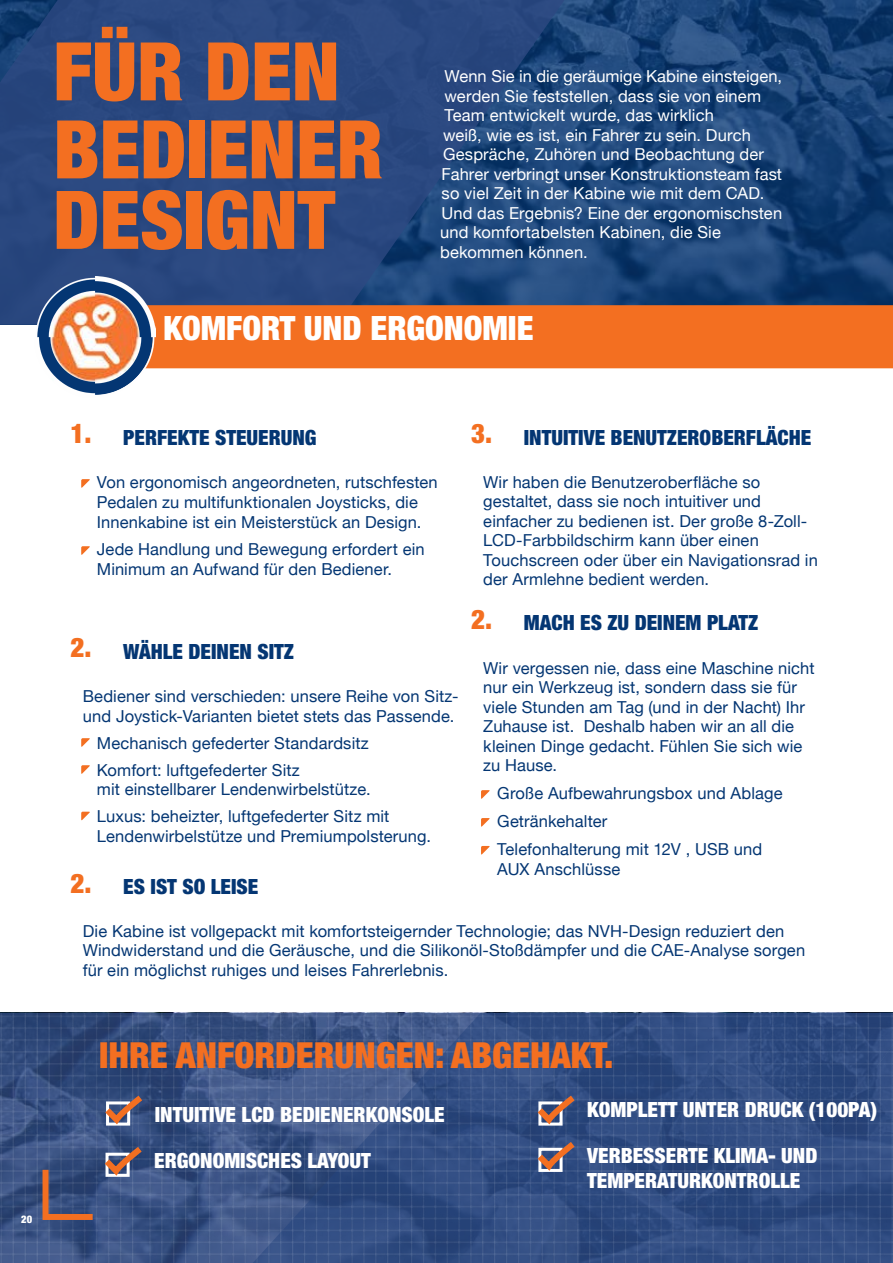
<style>
.page{position:relative;width:893px;height:1263px;background:#fff}
.page>*{position:absolute;margin:0;border:0;box-sizing:border-box;transform-origin:0 0}
.t1{font:900 condensed 81px/78px "Helvetica Neue LT Pro";color:#f36f21}
.t2{font:900 condensed 36px "Helvetica Neue LT Pro";color:#f36f21}
.t3{font:900 condensed 33.6px "Helvetica Neue LT Pro";color:#fff}
.t4{font:900 condensed 27px "Helvetica Neue LT Pro";color:#f36f21}
.t5{font:900 condensed 21px/25.2px "Helvetica Neue LT Pro";color:#fff}
.t6{font:900 condensed 21px "Helvetica Neue LT Pro";color:#043673}
.t7{font:16.5px/19.5px "Helvetica Neue";letter-spacing:.01em;color:#043673}
.t8{font:16.5px/19.5px "Helvetica Neue";letter-spacing:.005em;color:#fff}
.t9{font:900 condensed 10.5px "Helvetica Neue LT Pro";color:#fff}
</style>
<div class="page">
<img style="left:142px;top:1013px;width:751px;height:250px">
<img style="left:0;top:1013px;width:142px;height:250px">
<svg style="left:574px;top:0;width:319px;height:305px;background:#194376"></svg>
<svg style="left:0;top:0;width:574px;height:325px;background:#27477e"></svg>
<div style="left:121px;top:305px;width:772px;height:63px;background:#f36f21"></div>
<img style="left:34px;top:276px;width:121px;height:119px">
<svg style="left:531px;top:1092px;width:48px;height:37px;background:#64647e"></svg>
<svg style="left:99px;top:1092px;width:47px;height:37px;background:#6c6a81"></svg>
<svg style="left:531px;top:1138px;width:48px;height:38px;background:#656681"></svg>
<svg style="left:40px;top:1143px;width:106px;height:80px;background:#4f577a"></svg>
<svg style="left:481px;top:790px;width:9px;height:9px"></svg>
<svg style="left:81px;top:479px;width:9px;height:9px"></svg>
<svg style="left:481px;top:818px;width:9px;height:9px"></svg>
<svg style="left:81px;top:546px;width:9px;height:9px"></svg>
<svg style="left:81px;top:738px;width:9px;height:9px"></svg>
<svg style="left:81px;top:765px;width:9px;height:9px"></svg>
<svg style="left:81px;top:812px;width:9px;height:8px"></svg>
<svg style="left:481px;top:846px;width:9px;height:9px"></svg>
<h1 class="t1" style="left:53px;top:32px;width:331px">FÜR DEN<br>BEDIENER</h1>
<h1 class="t1" style="left:53px;top:181px;width:283px">DESIGNT</h1>
<p class="t8" style="left:440px;top:66px;width:344px">Wenn Sie in die geräumige Kabine einsteigen, werden Sie feststellen, dass sie von einem Team entwickelt wurde, das wirklich<br>weiß, wie es ist, ein Fahrer zu sein. Durch Gespräche, Zuhören und Beobachtung der Fahrer verbringt unser Konstruktionsteam fast so viel Zeit in der Kabine wie mit dem CAD.<br>Und das Ergebnis? Eine der ergonomischsten und komfortabelsten Kabinen, die Sie bekommen können.</p>
<h3 class="t3" style="left:163px;top:308px;width:372px">KOMFORT UND ERGONOMIE</h3>
<p class="t9" style="left:21px;top:1212px;width:12px">20</p>
<h3 class="t4" style="left:70px;top:417px;width:23px">1.</h3>
<h3 class="t4" style="left:471px;top:417px;width:23px">3.</h3>
<p class="t6" style="left:123px;top:425px;width:195px">PERFEKTE STEUERUNG</p>
<p class="t6" style="left:524px;top:425px;width:289px">INTUITIVE BENUTZEROBERFLÄCHE</p>
<p class="t7" style="left:97px;top:472px;width:342px">Von ergonomisch angeordneten, rutschfesten<br>Pedalen zu multifunktionalen Joysticks, die<br>Innenkabine ist ein Meisterstück an Design.</p>
<p class="t7" style="left:97px;top:539px;width:329px">Jede Handlung und Bewegung erfordert ein<br>Minimum an Aufwand für den Bediener.</p>
<h3 class="t4" style="left:70px;top:631px;width:23px">2.</h3>
<p class="t6" style="left:123px;top:638px;width:172px">WÄHLE DEINEN SITZ</p>
<p class="t7" style="left:83px;top:686px;width:377px">Bediener sind verschieden: unsere Reihe von Sitz&shy;und Joystick-Varianten bietet stets das Passende.</p>
<p class="t7" style="left:97px;top:729px;width:273px;line-height:27px">Mechanisch gefederter Standardsitz<br>Komfort: luftgefederter Sitz</p>
<p class="t7" style="left:97px;top:775px;width:294px;line-height:27px">mit einstellbarer Lendenwirbelstütze.<br>Luxus: beheizter, luftgefederter Sitz mit</p>
<p class="t7" style="left:97px;top:826px;width:336px">Lendenwirbelstütze und Premiumpolsterung.</p>
<h3 class="t4" style="left:70px;top:867px;width:23px">2.</h3>
<p class="t6" style="left:123px;top:874px;width:137px">ES IST SO LEISE</p>
<p class="t7" style="left:483px;top:472px;width:336px">Wir haben die Benutzeroberfläche so gestaltet, dass sie noch intuitiver und einfacher zu bedienen ist. Der große 8-Zoll-LCD-Farbbildschirm kann über einen Touchscreen oder über ein Navigationsrad in der Armlehne bedient werden.</p>
<h3 class="t4" style="left:471px;top:603px;width:23px">2.</h3>
<p class="t6" style="left:524px;top:610px;width:236px">MACH ES ZU DEINEM PLATZ</p>
<p class="t7" style="left:483px;top:658px;width:333px">Wir vergessen nie, dass eine Maschine nicht nur ein Werkzeug ist, sondern dass sie für viele Stunden am Tag (und in der Nacht) Ihr Zuhause ist. Deshalb haben wir an all die kleinen Dinge gedacht. Fühlen Sie sich wie zu Hause.</p>
<p class="t7" style="left:497px;top:779px;width:287px;line-height:28px">Große Aufbewahrungsbox und Ablage<br>Getränkehalter<br>Telefonhalterung mit 12V , USB und</p>
<p class="t7" style="left:497px;top:859px;width:124px">AUX Anschlüsse</p>
<p class="t7" style="left:83px;top:921px;width:724px">Die Kabine ist vollgepackt mit komfortsteigernder Technologie; das NVH-Design reduziert den<br>Windwiderstand und die Geräusche, und die Silikonöl-Stoßdämpfer und die CAE-Analyse sorgen für ein möglichst ruhiges und leises Fahrerlebnis.</p>
<h2 class="t2" style="left:99px;top:1033px;width:516px">IHRE ANFORDERUNGEN: ABGEHAKT.</h2>
<p class="t5" style="left:155px;top:1102px;width:291px">INTUITIVE LCD BEDIENERKONSOLE</p>
<p class="t5" style="left:154px;top:1148px;width:218px">ERGONOMISCHES LAYOUT</p>
<p class="t5" style="left:587px;top:1097px;width:291px">KOMPLETT UNTER DRUCK (100PA)</p>
<p class="t5" style="left:587px;top:1143px;width:232px">VERBESSERTE KLIMA- UND<br>TEMPERATURKONTROLLE</p>
</div>
